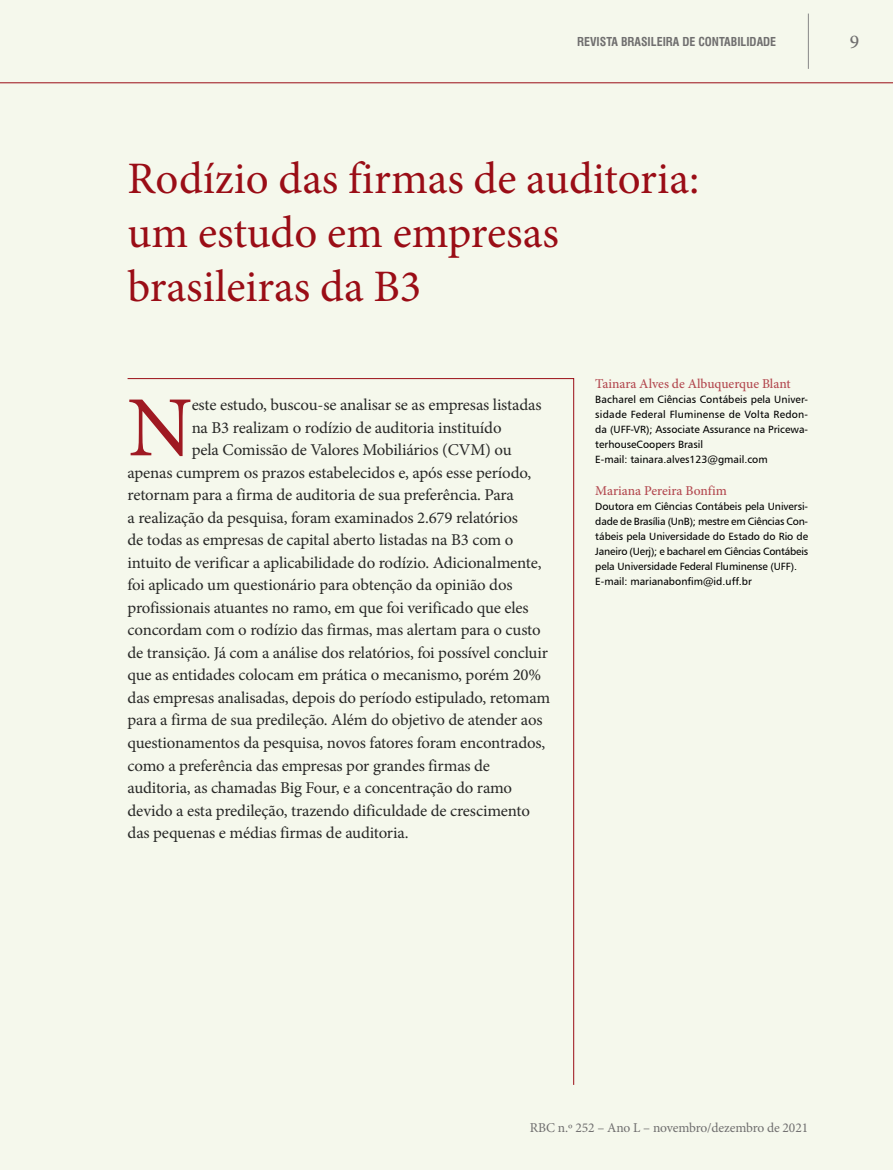
<style>
.page{position:relative;width:893px;height:1170px;background:#fff}
.page>*{position:absolute;margin:0;border:0;box-sizing:border-box;transform-origin:0 0}
.ABRE_resumo{font:85.8px "Minion Pro";color:#9f1922}
.ABRE_titulo{font:45px "Minion Pro";color:#9a0d16}
.t1{font:500 19.5px "Minion Pro";color:#706f6f}
.ABRE_resumo-2{font:16.5px "Minion Pro";letter-spacing:-.01em;color:#282827}
.ABRE_autor_nome{font:500 13.5px "Minion Pro";color:#b34950}
.t2{font:13.5px "Minion Pro";letter-spacing:-.01em;color:#706f6f}
.t3{font:700 condensed 12px "Swiss 721 BT";color:#706f6f}
.ABRE_autor_texto{font:10.5px/15px "Humanist 777 BT Roman B";color:#000;text-align:justify}
</style>
<div class="page">
<div style="left:0;top:0;width:893px;height:1169px;background:#f5f8ec"></div>
<svg style="left:127px;top:378px;width:447px;height:707px"></svg>
<hr style="left:808px;top:14px;width:1px;height:55px;background:#878787">
<hr style="left:0;top:82px;width:893px;height:1px;background:#9a0d16">
<p class="t3" style="left:577px;top:34px;width:201px">REVISTA BRASILEIRA DE CONTABILIDADE</p>
<p class="t1" style="left:850px;top:29px;width:11px">9</p>
<p class="ABRE_titulo" style="left:128px;top:148px;width:573px">Rodízio das firmas de auditoria:</p>
<p class="ABRE_titulo" style="left:128px;top:202px;width:433px">um estudo em empresas</p>
<p class="ABRE_titulo" style="left:128px;top:256px;width:295px">brasileiras da B3</p>
<p class="ABRE_resumo" style="left:128px;top:370px;width:66px">N</p>
<p class="ABRE_resumo-2" style="left:192px;top:394px;width:351px">este estudo, buscou-se analisar se as empresas listadas</p>
<p class="ABRE_resumo-2" style="left:192px;top:416px;width:311px">na B3 realizam o rodízio de auditoria instituído</p>
<p class="ABRE_resumo-2" style="left:192px;top:439px;width:322px">pela Comissão de Valores Mobiliários (CVM) ou</p>
<p class="ABRE_resumo-2" style="left:128px;top:461px;width:405px">apenas cumprem os prazos estabelecidos e, após esse período,</p>
<p class="ABRE_resumo-2" style="left:128px;top:484px;width:388px">retornam para a firma de auditoria de sua preferência. Para</p>
<p class="ABRE_resumo-2" style="left:128px;top:506px;width:392px">a realização da pesquisa, foram examinados 2.679 relatórios</p>
<p class="ABRE_resumo-2" style="left:128px;top:529px;width:387px">de todas as empresas de capital aberto listadas na B3 com o</p>
<p class="ABRE_resumo-2" style="left:128px;top:551px;width:415px">intuito de verificar a aplicabilidade do rodízio. Adicionalmente,</p>
<p class="ABRE_resumo-2" style="left:128px;top:574px;width:386px">foi aplicado um questionário para obtenção da opinião dos</p>
<p class="ABRE_resumo-2" style="left:128px;top:596px;width:403px">profissionais atuantes no ramo, em que foi verificado que eles</p>
<p class="ABRE_resumo-2" style="left:128px;top:619px;width:415px">concordam com o rodízio das firmas, mas alertam para o custo</p>
<p class="ABRE_resumo-2" style="left:128px;top:641px;width:422px">de transição. Já com a análise dos relatórios, foi possível concluir</p>
<p class="ABRE_resumo-2" style="left:128px;top:664px;width:415px">que as entidades colocam em prática o mecanismo, porém 20%</p>
<p class="ABRE_resumo-2" style="left:128px;top:686px;width:424px">das empresas analisadas, depois do período estipulado, retomam</p>
<p class="ABRE_resumo-2" style="left:128px;top:709px;width:417px">para a firma de sua predileção. Além do objetivo de atender aos</p>
<p class="ABRE_resumo-2" style="left:128px;top:731px;width:419px">questionamentos da pesquisa, novos fatores foram encontrados,</p>
<p class="ABRE_resumo-2" style="left:128px;top:754px;width:364px">como a preferência das empresas por grandes firmas de</p>
<p class="ABRE_resumo-2" style="left:128px;top:776px;width:386px">auditoria, as chamadas Big Four, e a concentração do ramo</p>
<p class="ABRE_resumo-2" style="left:128px;top:799px;width:404px">devido a esta predileção, trazendo dificuldade de crescimento</p>
<p class="ABRE_resumo-2" style="left:128px;top:821px;width:282px">das pequenas e médias firmas de auditoria.</p>
<p class="ABRE_autor_nome" style="left:595px;top:374px;width:197px">Tainara Alves de Albuquerque Blant</p>
<p class="ABRE_autor_texto" style="left:595px;top:391px;width:214px">Bacharel em Ciências Contábeis pela Univer&shy;sidade Federal Fluminense de Volta Redon&shy;da (UFF-VR); Associate Assurance na Pricewa&shy;terhouseCoopers Brasil</p>
<p class="ABRE_autor_texto" style="left:595px;top:451px;width:174px">E-mail: tainara.alves123@gmail.com</p>
<p class="ABRE_autor_nome" style="left:595px;top:481px;width:133px">Mariana Pereira Bonfim</p>
<p class="ABRE_autor_texto" style="left:595px;top:498px;width:214px">Doutora em Ciências Contábeis pela Universi&shy;dade de Brasília (UnB); mestre em Ciências Con&shy;tábeis pela Universidade do Estado do Rio de Janeiro (Uerj); e bacharel em Ciências Contábeis pela Universidade Federal Fluminense (UFF).</p>
<p class="ABRE_autor_texto" style="left:595px;top:573px;width:158px">E-mail: marianabonfim@id.uff.br</p>
<p class="t2" style="left:530px;top:1118px;width:280px">RBC n.º 252 – Ano L – novembro/dezembro de 2021</p>
</div>
